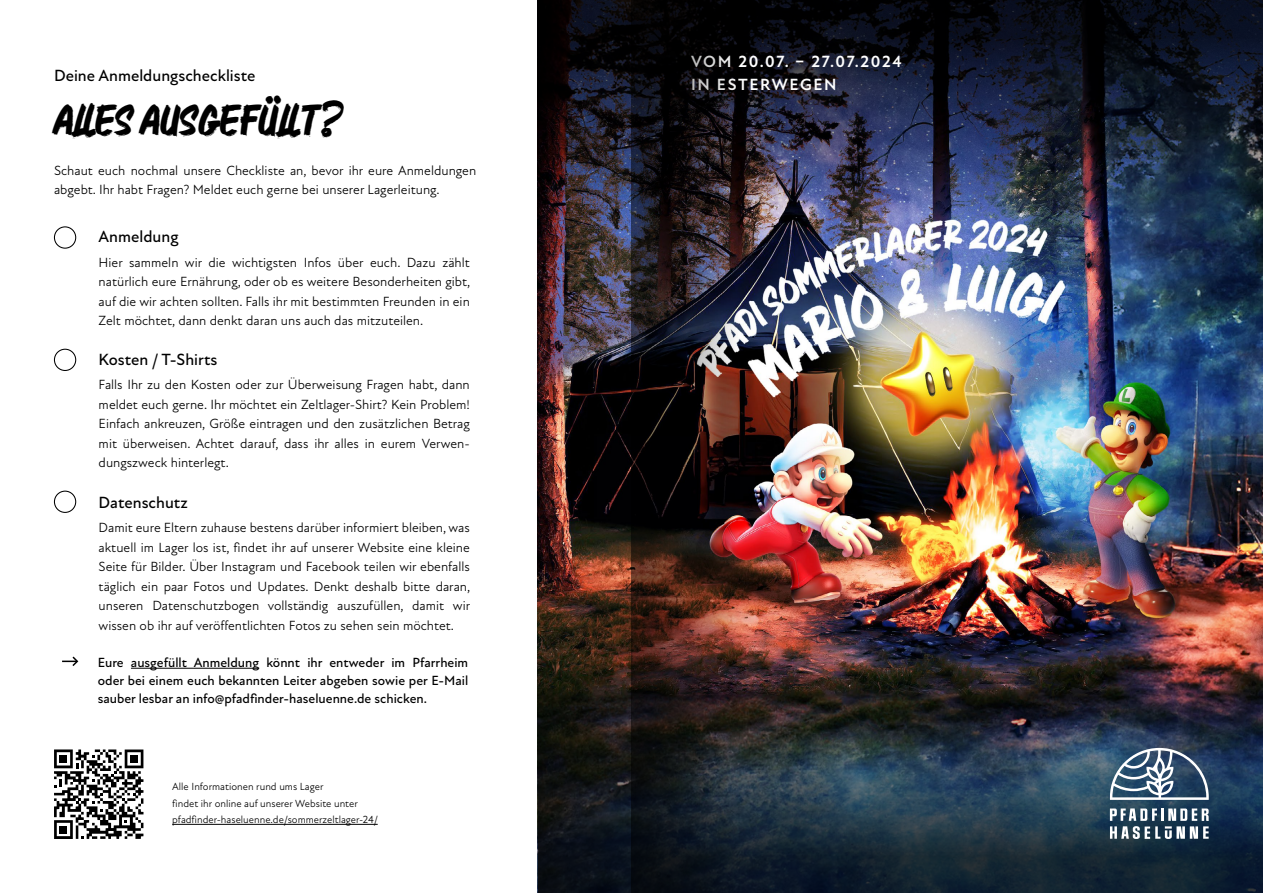
<style>
.page{position:relative;width:1263px;height:893px;background:#fff}
.page>*{position:absolute;margin:0;border:0;box-sizing:border-box;transform-origin:0 0}
.t1{font:38.55px "Better Faster";color:#000}
.t2{font:500 16.5px "New Atten";color:#000}
.t3{font:700 16.5px/22.5px "New Atten";letter-spacing:.1em;color:#fff}
.t4{font:13.5px/19.5px "New Atten";color:#000;text-align:justify}
.t5{font:500 13.5px/18px "New Atten";color:#000;text-align:justify}
.t6{font:10.5px/16.5px "New Atten";color:#000}
</style>
<div class="page">
<img style="left:538px;top:264px;width:725px;height:365px">
<img style="left:538px;top:0;width:725px;height:264px">
<img style="left:538px;top:629px;width:725px;height:264px">
<hr style="left:172px;top:824px;width:206px;height:1px;background:#000">
<hr style="left:131px;top:668px;width:128px;height:1px;background:#000">
<div style="left:54px;top:226px;width:22px;height:23px;border:1px solid #000;border-radius:50%"></div>
<div style="left:54px;top:349px;width:22px;height:22px;border:1px solid #000;border-radius:50%"></div>
<div style="left:54px;top:491px;width:22px;height:22px;border:1px solid #000;border-radius:50%"></div>
<svg style="left:1110px;top:748px;width:99px;height:52px"></svg>
<svg style="left:1110px;top:808px;width:99px;height:31px"></svg>
<svg style="left:62px;top:656px;width:17px;height:10px"></svg>
<svg style="left:54px;top:749px;width:89px;height:90px"></svg>
<img style="left:631px;top:0;width:120px;height:893px">
<p class="t2" style="left:54px;top:66px;width:203px">Deine Anmeldungscheckliste</p>
<h1 class="t1" style="left:54px;top:92px;width:289px">ALLES AUSGEFÜLLT?</h1>
<p class="t4" style="left:54px;top:161px;width:424px">Schaut euch nochmal unsere Checkliste an, bevor ihr eure Anmeldungen abgebt. Ihr habt Fragen? Meldet euch gerne bei unserer Lagerleitung.</p>
<p class="t2" style="left:99px;top:227px;width:81px">Anmeldung</p>
<p class="t4" style="left:99px;top:252px;width:373px">Hier sammeln wir die wichtigsten Infos über euch. Dazu zählt natürlich eure Ernährung, oder ob es weitere Besonderheiten gibt, auf die wir achten sollten. Falls ihr mit bestimmten Freunden in ein Zelt möchtet, dann denkt daran uns auch das mitzuteilen.</p>
<p class="t2" style="left:99px;top:349px;width:120px">Kosten / T-Shirts</p>
<p class="t4" style="left:99px;top:375px;width:373px">Falls Ihr zu den Kosten oder zur Überweisung Fragen habt, dann meldet euch gerne. Ihr möchtet ein Zeltlager-Shirt? Kein Problem!<br>Einfach ankreuzen, Größe eintragen und den zusätzlichen Betrag mit überweisen. Achtet darauf, dass ihr alles in eurem Verwen&shy;dungszweck hinterlegt.</p>
<p class="t2" style="left:99px;top:492px;width:91px">Datenschutz</p>
<p class="t4" style="left:99px;top:518px;width:373px">Damit eure Eltern zuhause bestens darüber informiert bleiben, was aktuell im Lager los ist, findet ihr auf unserer Website eine kleine Seite für Bilder. Über Instagram und Facebook teilen wir ebenfalls täglich ein paar Fotos und Updates. Denkt deshalb bitte daran, unseren Datenschutzbogen vollständig auszufüllen, damit wir wissen ob ihr auf veröffentlichten Fotos zu sehen sein möchtet.</p>
<p class="t5" style="left:98px;top:654px;width:372px">Eure ausgefüllt Anmeldung könnt ihr entweder im Pfarrheim oder bei einem euch bekannten Leiter abgeben sowie per E-Mail sauber lesbar an info@pfadfinder-haseluenne.de schicken.</p>
<p class="t6" style="left:172px;top:779px;width:207px">Alle Informationen rund ums Lager<br>findet ihr online auf unserer Website unter pfadfinder-haseluenne.de/sommerzeltlager-24/</p>
<p class="t3" style="left:691px;top:51px;width:212px">VOM 20.07. – 27.07.2024<br>IN ESTERWEGEN</p>
</div>
